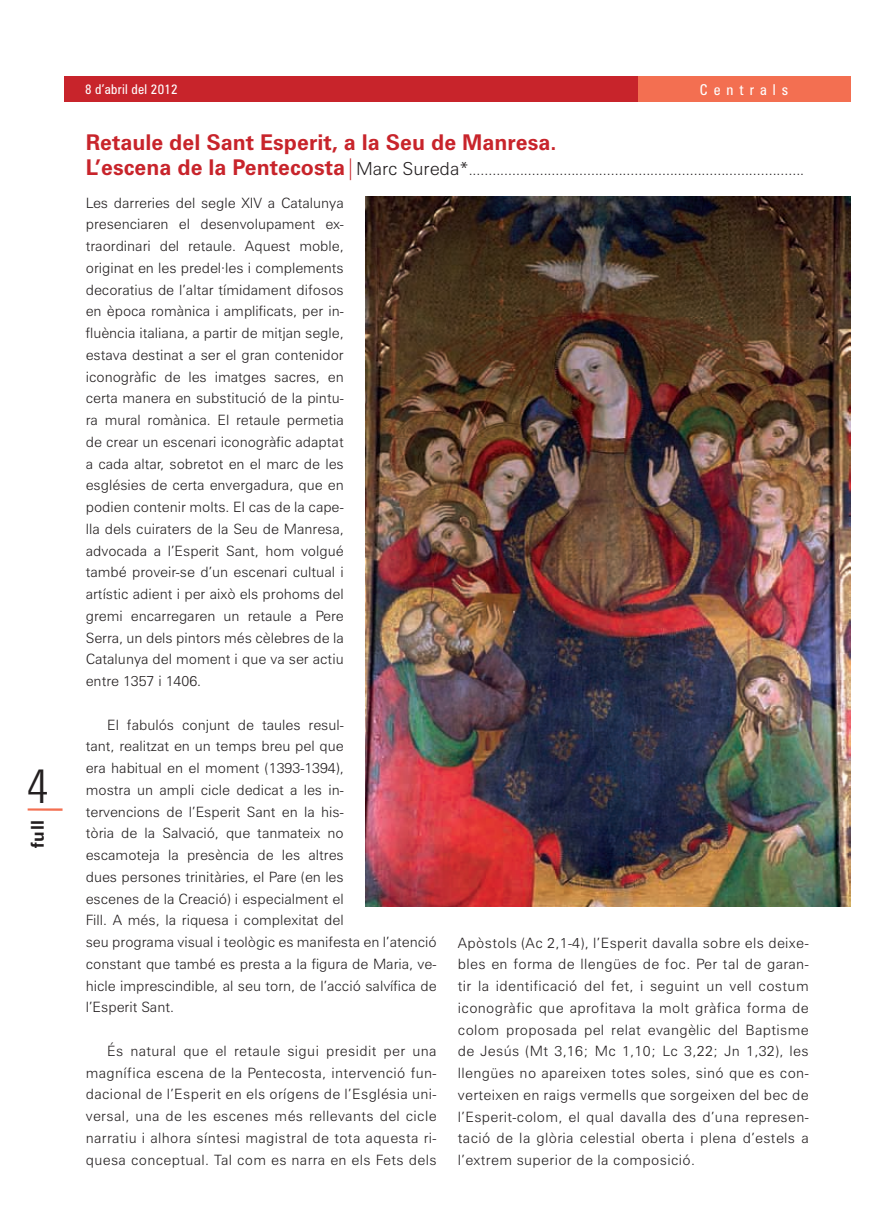
<style>
.page{position:relative;width:893px;height:1212px;background:#fff}
.page>*{position:absolute;margin:0;border:0;box-sizing:border-box;transform-origin:0 0}
.t1{font:300 condensed 48px "Zurich BT";color:#231f20}
.t2{font:700 21.75px "Zurich BT";color:#c8242b}
.t3{font:700 17.7px "Zurich BT";color:#231f20}
.t4{font:condensed 15px "Zurich BT";letter-spacing:.4em;color:#fff}
.t5{font:300 14.25px/21.8px "Zurich BT";color:#231f20;text-align:justify}
.t6{font:condensed 13.5px "Zurich BT";letter-spacing:.02em;color:#fff}
.s1{font-weight:700;font-size:21.75px;color:#c8242b}
.s2{font-size:21.75px;color:#c8242b}
.s3{font-size:18px}
</style>
<div class="page">
<div style="left:64px;top:77px;width:786px;height:25px;background:#c8242b"></div>
<div style="left:638px;top:77px;width:212px;height:25px;background:#f36f51"></div>
<hr style="left:28px;top:808px;width:35px;height:3px;background:#f36f51">
<img style="left:365px;top:197px;width:485px;height:709px">
<h1 class="t1" style="left:27px;top:756px;width:24px">4</h1>
<p class="t3" style="left:27px;top:848px;width:30px;rotate:-90deg">full</p>
<p class="t6" style="left:85px;top:81px;width:94px">8 d’abril del 2012</p>
<p class="t4" style="left:700px;top:81px;width:90px">Centrals</p>
<h2 class="t2" style="left:86px;top:129px;width:472px">Retaule del Sant Esperit, a la Seu de Manresa.</h2>
<p class="t5" style="left:86px;top:159px;width:720px"><span class="s1">L’escena de la Pentecosta</span><span class="s2">|</span><span class="s3">Marc Sureda*</span>.....................................................................................</p>
<p class="t5" style="left:86px;top:191px;width:259px">Les darreries del segle XIV a Catalunya presenciaren el desenvolupament ex&shy;traordinari del retaule. Aquest moble, originat en les predel·les i complements decoratius de l’altar tímidament difosos en època romànica i amplificats, per in&shy;fluència italiana, a partir de mitjan segle, estava destinat a ser el gran contenidor iconogràfic de les imatges sacres, en certa manera en substitució de la pintu&shy;ra mural romànica. El retaule permetia de crear un escenari iconogràfic adaptat a cada altar, sobretot en el marc de les esglésies de certa envergadura, que en podien contenir molts. El cas de la cape&shy;lla dels cuiraters de la Seu de Manresa, advocada a l’Esperit Sant, hom volgué també proveir-se d’un escenari cultual i artístic adient i per això els prohoms del gremi encarregaren un retaule a Pere Serra, un dels pintors més cèlebres de la Catalunya del moment i que va ser actiu entre 1357 i 1406.</p>
<p class="t5" style="left:86px;top:713px;width:352px;text-align:left;text-indent:21px">El fabulós conjunt de taules resul-<br>tant, realitzat en un temps breu pel que<br>era habitual en el moment (1393-1394),<br>mostra un ampli cicle dedicat a les in-<br>tervencions de l’Esperit Sant en la his-<br>tòria de la Salvació, que tanmateix no<br>escamoteja la presència de les altres<br>dues persones trinitàries, el Pare (en les<br>escenes de la Creació) i especialment el<br>Fill. A més, la riquesa i complexitat del<br>seu programa visual i teològic es manifesta en l’atenció constant que també es presta a la figura de Maria, ve&shy;hicle imprescindible, al seu torn, de l’acció salvífica de l’Esperit Sant.</p>
<p class="t5" style="left:86px;top:1040px;width:352px;text-indent:21px">És natural que el retaule sigui presidit per una magnífica escena de la Pentecosta, intervenció fun&shy;dacional de l’Esperit en els orígens de l’Església uni&shy;versal, una de les escenes més rellevants del cicle narratiu i alhora síntesi magistral de tota aquesta ri&shy;quesa conceptual. Tal com es narra en els Fets dels</p>
<p class="t5" style="left:458px;top:931px;width:352px">Apòstols (Ac 2,1-4), l’Esperit davalla sobre els deixe&shy;bles en forma de llengües de foc. Per tal de garan&shy;tir la identificació del fet, i seguint un vell costum iconogràfic que aprofitava la molt gràfica forma de colom proposada pel relat evangèlic del Baptisme de Jesús (Mt 3,16; Mc 1,10; Lc 3,22; Jn 1,32), les llengües no apareixen totes soles, sinó que es con&shy;verteixen en raigs vermells que sorgeixen del bec de l’Esperit-colom, el qual davalla des d’una represen&shy;tació de la glòria celestial oberta i plena d’estels a l’extrem superior de la composició.</p>
</div>
